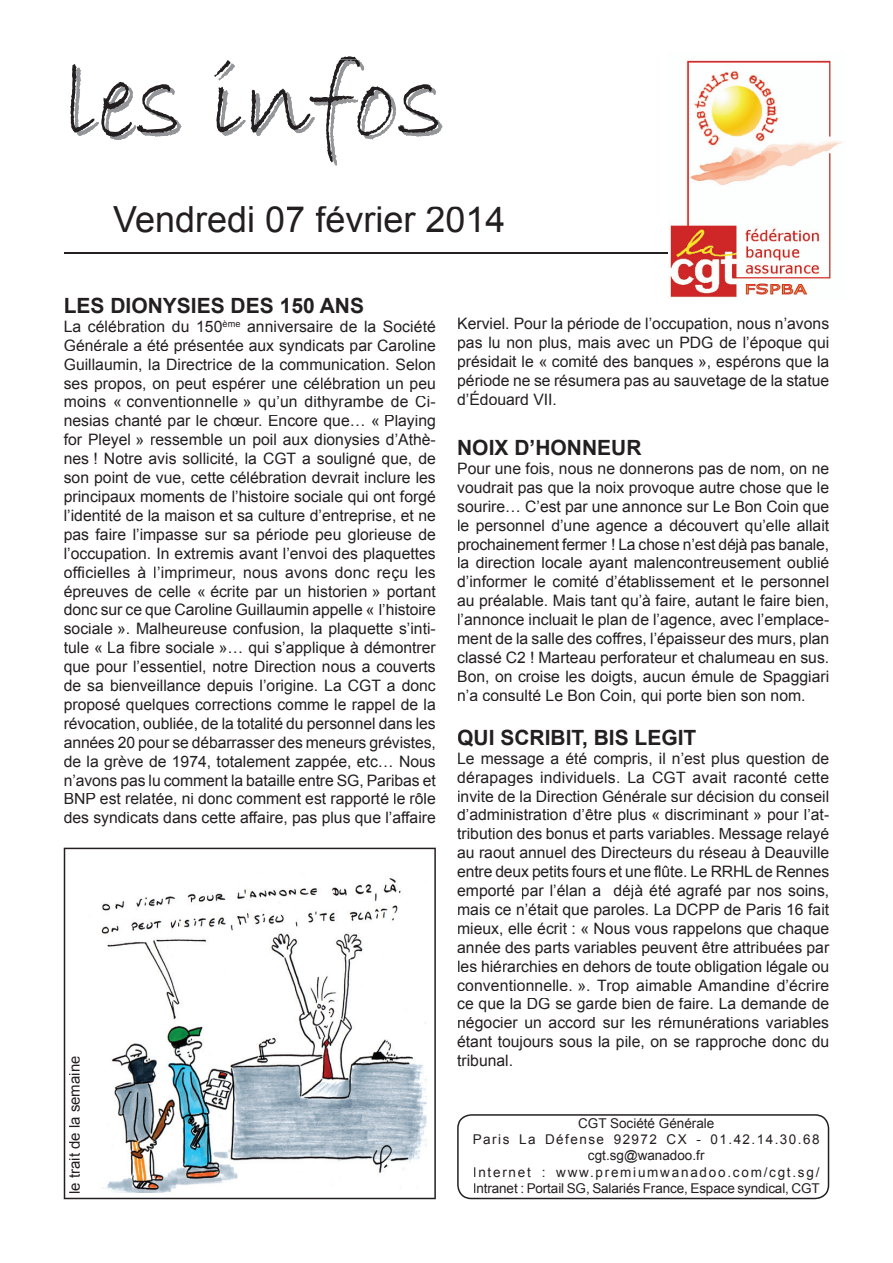
<style>
.page{position:relative;width:893px;height:1263px;background:#fff}
.page>*{position:absolute;margin:0;border:0;box-sizing:border-box;transform-origin:0 0}
.t1{font:108px "Bradley Hand ITC";color:#939598}
.t2{font:36px "Arial";color:#231f20}
.t3{font:700 21px "Arial";color:#231f20}
.t4{font:15.75px/18.9px "Arial";color:#231f20;text-align:justify}
.t5{font:15px "Arial";color:#231f20}
.t6{font:13.5px/16.2px "Arial";color:#231f20;text-align:center}
</style>
<div class="page">
<svg style="left:64px;top:848px;width:372px;height:351px"></svg>
<hr style="left:64px;top:252px;width:618px;height:2px;background:#231f20">
<svg style="left:74px;top:60px;width:364px;height:102px"></svg>
<svg style="left:457px;top:1114px;width:372px;height:85px"></svg>
<img style="left:668px;top:60px;width:174px;height:238px">
<img style="left:88px;top:873px;width:339px;height:319px">
<h1 class="t1" style="left:68px;top:36px;width:381px">les infos</h1>
<h2 class="t2" style="left:113px;top:196px;width:394px">Vendredi 07 février 2014</h2>
<h3 class="t3" style="left:64px;top:292px;width:302px">LES DIONYSIES DES 150 ANS</h3>
<p class="t4" style="left:64px;top:317px;width:374px">La célébration du 150<sup>ème</sup> anniversaire de la Société Générale a été présentée aux syndicats par Caroline Guillaumin, la Directrice de la communication. Selon ses propos, on peut espérer une célébration un peu moins « conventionnelle » qu’un dithyrambe de Ci&shy;nesias chanté par le chœur. Encore que… « Playing for Pleyel » ressemble un poil aux dionysies d’Athè&shy;nes ! Notre avis sollicité, la CGT a souligné que, de son point de vue, cette célébration devrait inclure les principaux moments de l’histoire sociale qui ont forgé l’identité de la maison et sa culture d’entreprise, et ne pas faire l’impasse sur sa période peu glorieuse de l’occupation. In extremis avant l’envoi des plaquettes officielles à l’imprimeur, nous avons donc reçu les épreuves de celle « écrite par un historien » portant donc sur ce que Caroline Guillaumin appelle « l’histoire sociale ». Malheureuse confusion, la plaquette s’inti&shy;tule « La fibre sociale »… qui s’applique à démontrer que pour l’essentiel, notre Direction nous a couverts de sa bienveillance depuis l’origine. La CGT a donc proposé quelques corrections comme le rappel de la révocation, oubliée, de la totalité du personnel dans les années 20 pour se débarrasser des meneurs grévistes, de la grève de 1974, totalement zappée, etc… Nous n’avons pas lu comment la bataille entre SG, Paribas et BNP est relatée, ni donc comment est rapporté le rôle des syndicats dans cette affaire, pas plus que l’affaire</p>
<p class="t4" style="left:457px;top:314px;width:374px">Kerviel. Pour la période de l’occupation, nous n’avons pas lu non plus, mais avec un PDG de l’époque qui présidait le « comité des banques », espérons que la période ne se résumera pas au sauvetage de la statue d’Édouard VII.</p>
<h3 class="t3" style="left:457px;top:434px;width:186px">NOIX D’HONNEUR</h3>
<p class="t4" style="left:457px;top:459px;width:374px">Pour une fois, nous ne donnerons pas de nom, on ne voudrait pas que la noix provoque autre chose que le sourire… C’est par une annonce sur Le Bon Coin que le personnel d’une agence a découvert qu’elle allait prochainement fermer ! La chose n’est déjà pas banale, la direction locale ayant malencontreusement oublié d’informer le comité d’établissement et le personnel au préalable. Mais tant qu’à faire, autant le faire bien, l’annonce incluait le plan de l’agence, avec l’emplace&shy;ment de la salle des coffres, l’épaisseur des murs, plan classé C2 ! Marteau perforateur et chalumeau en sus.<br>Bon, on croise les doigts, aucun émule de Spaggiari n’a consulté Le Bon Coin, qui porte bien son nom.</p>
<h3 class="t3" style="left:457px;top:723px;width:241px">QUI SCRIBIT, BIS LEGIT</h3>
<p class="t4" style="left:457px;top:749px;width:374px">Le message a été compris, il n’est plus question de dérapages individuels. La CGT avait raconté cette invite de la Direction Générale sur décision du conseil d’administration d’être plus « discriminant » pour l’at&shy;tribution des bonus et parts variables. Message relayé au raout annuel des Directeurs du réseau à Deauville entre deux petits fours et une flûte. Le RRHL de Rennes emporté par l’élan a déjà été agrafé par nos soins, mais ce n’était que paroles. La DCPP de Paris 16 fait mieux, elle écrit : « Nous vous rappelons que chaque année des parts variables peuvent être attribuées par les hiérarchies en dehors de toute obligation légale ou conventionnelle. ». Trop aimable Amandine d’écrire ce que la DG se garde bien de faire. La demande de négocier un accord sur les rémunérations variables étant toujours sous la pile, on se rapproche donc du tribunal.</p>
<p class="t5" style="left:65px;top:1194px;width:140px;rotate:-90deg">le trait de la semaine</p>
<p class="t6" style="left:473px;top:1115px;width:348px">CGT Société Générale<br>Paris La Défense 92972 CX - 01.42.14.30.68 cgt.sg@wanadoo.fr<br>Internet : www.premiumwanadoo.com/cgt.sg/ Intranet : Portail SG, Salariés France, Espace syndical, CGT</p>
</div>
